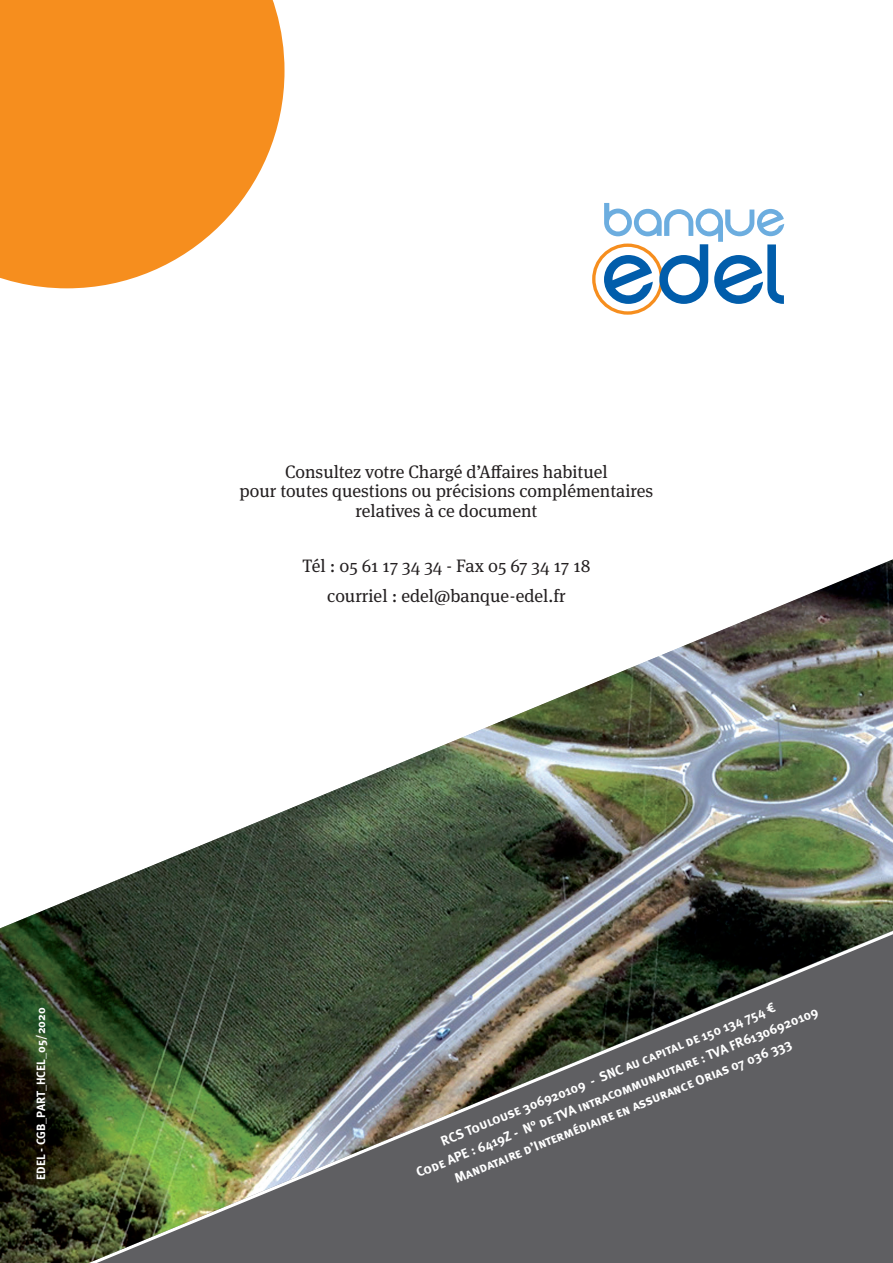
<style>
.page{position:relative;width:893px;height:1263px;background:#fff}
.page>*{position:absolute;margin:0;border:0;box-sizing:border-box;transform-origin:0 0}
.t1{font:18px/19.5px "Meta Serif OT";color:#231f20;text-align:center}
.t2{font:700 13.5px/19.5px "Meta Pro";color:#fff;text-align:center}
.t3{font:700 12px "Meta Pro";color:#fff}
</style>
<div class="page">
<div style="left:0;top:0;width:284px;height:151px;background:#f68e1e"></div>
<svg style="left:0;top:151px;width:785px;height:138px"></svg>
<img style="left:0;top:559px;width:893px;height:704px">
<svg style="left:592px;top:203px;width:192px;height:112px"></svg>
<p class="t1" style="left:240px;top:462px;width:415px">Consultez votre Chargé d’Affaires habituel<br>pour toutes questions ou précisions complémentaires relatives à ce document</p>
<p class="t1" style="left:303px;top:551px;width:289px;line-height:30px">Tél : 05 61 17 34 34 - Fax 05 67 34 17 18 courriel : edel@banque-edel.fr</p>
<p class="t2" style="left:438px;top:1133px;width:361px;rotate:-22deg">RCS Toulouse 306920109 - SNC au capital de 150 134 754 €</p>
<p class="t3" style="left:33px;top:1180px;width:174px;rotate:-90deg">EDEL - CGB_PART_HCEL_05/2020</p>
<p class="t2" style="left:413px;top:1164px;width:434px;rotate:-22deg">Code APE : 6419Z - N° de TVA intracommunautaire : TVA FR61306920109<br>Mandataire d’Intermédiaire en assurance Orias 07 036 333</p>
</div>
